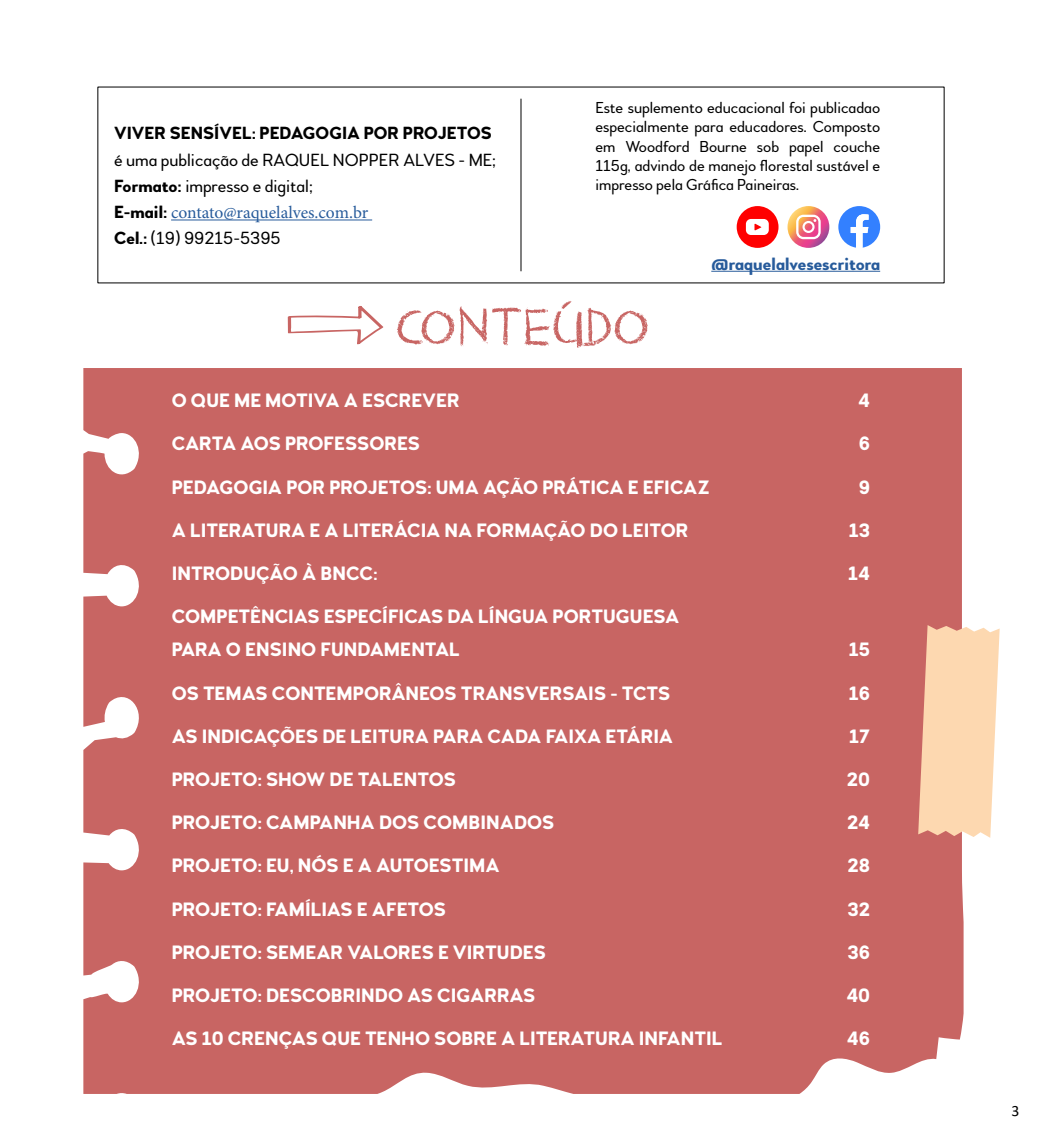
<style>
.page{position:relative;width:1042px;height:1141px;background:#fff}
.page>*{position:absolute;margin:0;border:0;box-sizing:border-box;transform-origin:0 0}
.t1{font:62.12px "DK Crayon Crumble";color:#c86563}
.t2{font:700 19.25px/33.2px "Woodford Bourne";color:#fff}
.t3{font:17.5px/26.2px "Woodford Bourne";color:#000}
.t4{font:700 17.5px "Woodford Bourne";color:#000}
.t5{font:17.5px "Minion Pro";letter-spacing:-.005em;color:#275b9b}
.t6{font:700 17.5px "Woodford Bourne";color:#275b9b}
.t7{font:15.75px/19.2px "Woodford Bourne";color:#000;text-align:justify}
.t8{font:15.75px "Calibri";color:#000}
.s1{font-weight:700}
.s2{font-family:"Woodford Bourne";font-weight:700;color:#000}
</style>
<div class="page">
<div style="left:83px;top:368px;width:880px;height:726px;background:#c86563"></div>
<svg style="left:918px;top:625px;width:81px;height:213px;background:#f8d1af"></svg>
<svg style="left:288px;top:306px;width:95px;height:39px"></svg>
<hr style="left:521px;top:99px;width:1px;height:172px;background:#000">
<hr style="left:171px;top:220px;width:201px;height:1px;background:#275b9b">
<hr style="left:711px;top:271px;width:169px;height:1px;background:#275b9b">
<div style="left:736px;top:206px;width:42px;height:42px;background:#f00;border-radius:50%"></div>
<svg style="left:746px;top:219px;width:23px;height:16px"></svg>
<svg style="left:838px;top:206px;width:42px;height:42px"></svg>
<svg style="left:787px;top:206px;width:42px;height:42px"></svg>
<svg style="left:796px;top:215px;width:24px;height:24px"></svg>
<p class="t4" style="left:114px;top:123px;width:379px">VIVER SENSÍVEL: PEDAGOGIA POR PROJETOS</p>
<p class="t3" style="left:114px;top:147px;width:383px">é uma publicação de RAQUEL NOPPER ALVES - ME;<br><span class="s1">Formato:</span> impresso e digital;</p>
<p class="t5" style="left:114px;top:201px;width:256px"><span class="s2">E-mail:</span> contato@raquelalves.com.br</p>
<p class="t3" style="left:114px;top:226px;width:168px"><span class="s1">Cel.:</span> (19) 99215-5395</p>
<p class="t7" style="left:595px;top:98px;width:286px">Este suplemento educacional foi publicadao especialmente para educadores. Composto em Woodford Bourne sob papel couche 115g, advindo de manejo florestal sustável e impresso pela Gráfica Paineiras.</p>
<p class="t6" style="left:711px;top:253px;width:170px">@raquelalvesescritora</p>
<h1 class="t1" style="left:395px;top:290px;width:257px">CONTEÚDO</h1>
<p class="t2" style="left:172px;top:384px;width:289px">O QUE ME MOTIVA A ESCREVER</p>
<p class="t2" style="left:858px;top:384px;width:13px">4</p>
<p class="t2" style="left:172px;top:428px;width:250px">CARTA AOS PROFESSORES</p>
<p class="t2" style="left:859px;top:428px;width:13px">6</p>
<p class="t2" style="left:172px;top:471px;width:539px">PEDAGOGIA POR PROJETOS: UMA AÇÃO PRÁTICA E EFICAZ</p>
<p class="t2" style="left:859px;top:471px;width:13px">9</p>
<p class="t2" style="left:172px;top:514px;width:518px">A LITERATURA E A LITERÁCIA NA FORMAÇÃO DO LEITOR</p>
<p class="t2" style="left:849px;top:514px;width:23px">13</p>
<p class="t2" style="left:172px;top:557px;width:207px">INTRODUÇÃO À BNCC:</p>
<p class="t2" style="left:848px;top:557px;width:23px">14</p>
<p class="t2" style="left:172px;top:600px;width:509px">COMPETÊNCIAS ESPECÍFICAS DA LÍNGUA PORTUGUESA<br>PARA O ENSINO FUNDAMENTAL</p>
<p class="t2" style="left:849px;top:633px;width:23px">15</p>
<p class="t2" style="left:172px;top:677px;width:500px">OS TEMAS CONTEMPORÂNEOS TRANSVERSAIS - TCTS</p>
<p class="t2" style="left:849px;top:677px;width:23px">16</p>
<p class="t2" style="left:172px;top:720px;width:503px">AS INDICAÇÕES DE LEITURA PARA CADA FAIXA ETÁRIA</p>
<p class="t2" style="left:849px;top:720px;width:23px">17</p>
<p class="t2" style="left:172px;top:763px;width:286px">PROJETO: SHOW DE TALENTOS</p>
<p class="t2" style="left:847px;top:763px;width:25px">20</p>
<p class="t2" style="left:172px;top:806px;width:384px">PROJETO: CAMPANHA DOS COMBINADOS</p>
<p class="t2" style="left:847px;top:806px;width:25px">24</p>
<p class="t2" style="left:172px;top:849px;width:329px">PROJETO: EU, NÓS E A AUTOESTIMA</p>
<p class="t2" style="left:847px;top:849px;width:24px">28</p>
<p class="t2" style="left:172px;top:893px;width:276px">PROJETO: FAMÍLIAS E AFETOS</p>
<p class="t2" style="left:847px;top:893px;width:24px">32</p>
<p class="t2" style="left:172px;top:936px;width:376px">PROJETO: SEMEAR VALORES E VIRTUDES</p>
<p class="t2" style="left:847px;top:936px;width:24px">36</p>
<p class="t2" style="left:172px;top:979px;width:365px">PROJETO: DESCOBRINDO AS CIGARRAS</p>
<p class="t2" style="left:846px;top:979px;width:25px">40</p>
<p class="t2" style="left:172px;top:1022px;width:552px">AS 10 CRENÇAS QUE TENHO SOBRE A LITERATURA INFANTIL</p>
<p class="t2" style="left:847px;top:1022px;width:25px">46</p>
<p class="t8" style="left:1011px;top:1099px;width:9px">3</p>
</div>
